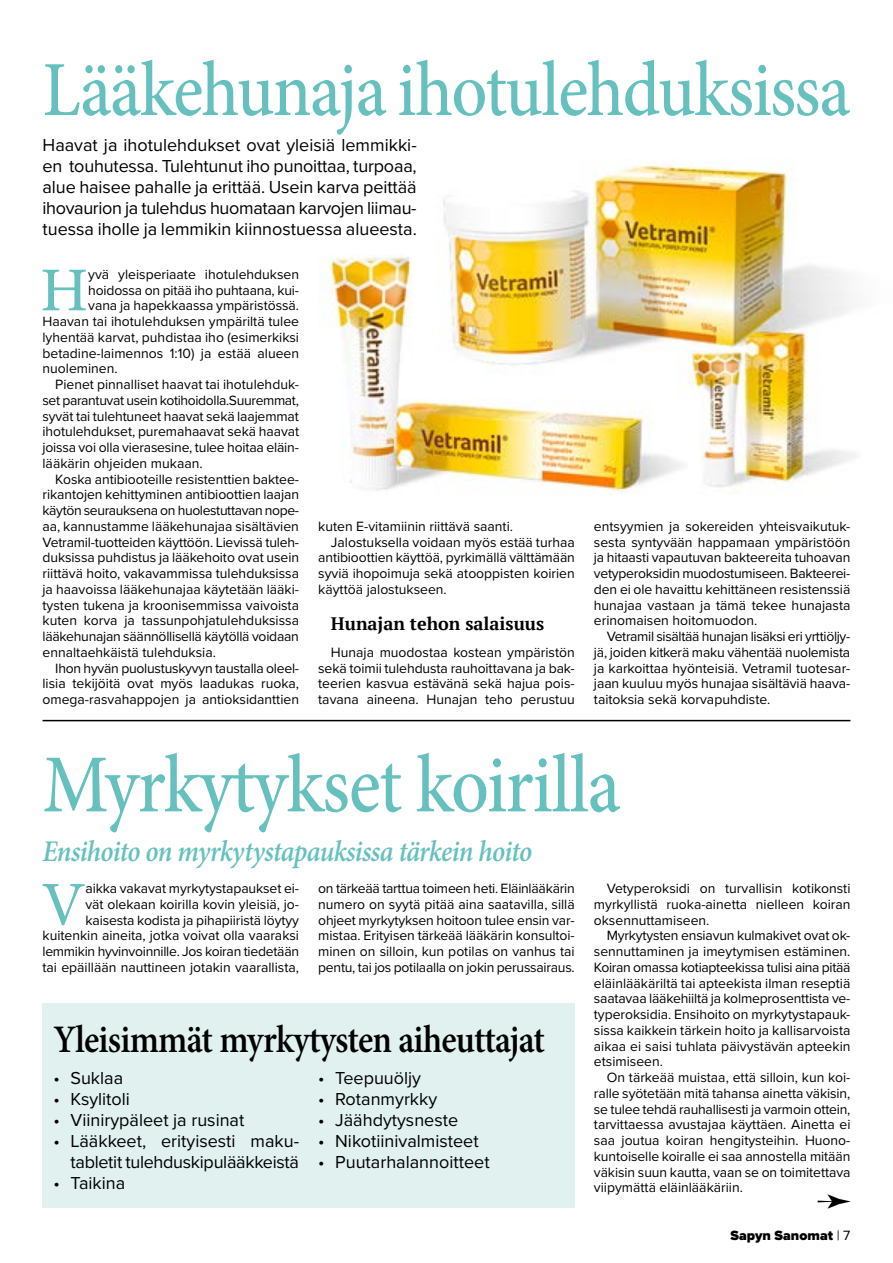
<style>
.page{position:relative;width:893px;height:1263px;background:#fff}
.page>*{position:absolute;margin:0;border:0;box-sizing:border-box;transform-origin:0 0}
.t1{font:500 82.5px "Minion Pro";letter-spacing:-.02em;color:#66c1be;scale:.9 1}
.t2{font:500 78px "Minion Pro";letter-spacing:-.02em;color:#66c1be;scale:.9 1}
.t3{font:500 62.4px "Minion Pro";color:#66c1be}
.t4{font:600 39px "Minion Pro";letter-spacing:-.02em;color:#000;scale:.9 1}
.t5{font:italic 600 30px "Minion Pro";letter-spacing:-.025em;color:#66c1be;scale:.9 1}
.t6{font:18px/21px "Proxima Nova";color:#000;text-align:justify}
.t7{font:700 18px "PT Serif";color:#000}
.t8{font:13.95px/15.8px "Proxima Nova";color:#000;text-align:justify}
.t9{font:13.95px "Proxima Nova";letter-spacing:-.025em;color:#000}
.t10{font:13.95px "Proxima Nova";letter-spacing:-.02em;color:#000}
.t11{font:900 13.95px "Proxima Nova";color:#000}
.s1{font-weight:400}
</style>
<div class="page">
<img style="left:321px;top:162px;width:535px;height:333px">
<div style="left:43px;top:1003px;width:532px;height:205px;background:#e0f1f0"></div>
<hr style="left:43px;top:720px;width:807px;height:1px;background:#000">
<h2 class="t2" style="left:43px;top:37px;width:899px">Lääkehunaja ihotulehduksissa</h2>
<p class="t6" style="left:43px;top:134px;width:376px">Haavat ja ihotulehdukset ovat yleisiä lemmikki&shy;en touhutessa. Tulehtunut iho punoittaa, turpoaa, alue haisee pahalle ja erittää. Usein karva peittää ihovaurion ja tulehdus huomataan karvojen liimau&shy;tuessa iholle ja lemmikin kiinnostuessa alueesta.</p>
<h3 class="t3" style="left:40px;top:248px;width:49px">H</h3>
<p class="t8" style="left:88px;top:266px;width:212px">yvä yleisperiaate ihotulehduksen</p>
<p class="t8" style="left:88px;top:281px;width:212px">hoidossa on pitää iho puhtaana, kui-</p>
<p class="t8" style="left:88px;top:297px;width:212px">vana ja hapekkaassa ympäristössä.</p>
<p class="t8" style="left:43px;top:313px;width:258px">Haavan tai ihotulehduksen ympäriltä tulee</p>
<p class="t8" style="left:43px;top:329px;width:258px">lyhentää karvat, puhdistaa iho (esimerkiksi</p>
<p class="t8" style="left:43px;top:344px;width:258px">betadine-laimennos 1:10) ja estää alueen</p>
<p class="t8" style="left:43px;top:360px;width:77px">nuoleminen.</p>
<p class="t8" style="left:55px;top:376px;width:245px">Pienet pinnalliset haavat tai ihotulehduk-</p>
<p class="t9" style="left:43px;top:390px;width:258px">set parantuvat usein kotihoidolla.Suuremmat,</p>
<p class="t8" style="left:43px;top:407px;width:258px">syvät tai tulehtuneet haavat sekä laajemmat</p>
<p class="t8" style="left:43px;top:423px;width:258px">ihotulehdukset, puremahaavat sekä haavat</p>
<p class="t8" style="left:43px;top:439px;width:258px">joissa voi olla vierasesine, tulee hoitaa eläin-</p>
<p class="t8" style="left:43px;top:455px;width:162px">lääkärin ohjeiden mukaan.</p>
<p class="t8" style="left:55px;top:470px;width:245px">Koska antibiooteille resistenttien baktee-</p>
<p class="t8" style="left:43px;top:486px;width:258px">rikantojen kehittyminen antibioottien laajan</p>
<p class="t9" style="left:43px;top:500px;width:258px">käytön seurauksena on huolestuttavan nope-</p>
<p class="t8" style="left:43px;top:518px;width:258px">aa, kannustamme lääkehunajaa sisältävien</p>
<p class="t8" style="left:43px;top:533px;width:258px">Vetramil-tuotteiden käyttöön. Lievissä tuleh-</p>
<p class="t8" style="left:43px;top:549px;width:258px">duksissa puhdistus ja lääkehoito ovat usein</p>
<p class="t8" style="left:43px;top:565px;width:258px">riittävä hoito, vakavammissa tulehduksissa</p>
<p class="t8" style="left:43px;top:581px;width:258px">ja haavoissa lääkehunajaa käytetään lääki-</p>
<p class="t8" style="left:43px;top:596px;width:258px">tysten tukena ja kroonisemmissa vaivoista</p>
<p class="t8" style="left:43px;top:612px;width:258px">kuten korva ja tassunpohjatulehduksissa</p>
<p class="t10" style="left:43px;top:626px;width:258px">lääkehunajan säännöllisellä käytöllä voidaan</p>
<p class="t8" style="left:43px;top:644px;width:175px">ennaltaehkäistä tulehduksia.</p>
<p class="t10" style="left:55px;top:657px;width:245px">Ihon hyvän puolustuskyvyn taustalla oleel-</p>
<p class="t8" style="left:43px;top:675px;width:258px">lisia tekijöitä ovat myös laadukas ruoka,</p>
<p class="t8" style="left:43px;top:691px;width:258px">omega-rasvahappojen ja antioksidanttien</p>
<p class="t8" style="left:318px;top:518px;width:196px">kuten E-vitamiinin riittävä saanti.</p>
<p class="t8" style="left:331px;top:533px;width:245px">Jalostuksella voidaan myös estää turhaa</p>
<p class="t8" style="left:318px;top:549px;width:258px">antibioottien käyttöä, pyrkimällä välttämään</p>
<p class="t8" style="left:318px;top:565px;width:258px">syviä ihopoimuja sekä atooppisten koirien</p>
<p class="t8" style="left:318px;top:581px;width:130px">käyttöä jalostukseen.</p>
<p class="t7" style="left:331px;top:612px;width:215px">Hunajan tehon salaisuus</p>
<p class="t8" style="left:318px;top:644px;width:258px;text-indent:13px">Hunaja muodostaa kostean ympäristön sekä toimii tulehdusta rauhoittavana ja bak&shy;teerien kasvua estävänä sekä hajua pois&shy;tavana aineena. Hunajan teho perustuu</p>
<p class="t8" style="left:594px;top:518px;width:258px">entsyymien ja sokereiden yhteisvaikutuk&shy;sesta syntyvään happamaan ympäristöön ja hitaasti vapautuvan bakteereita tuhoavan vetyperoksidin muodostumiseen. Bakteerei&shy;den ei ole havaittu kehittäneen resistenssiä hunajaa vastaan ja tämä tekee hunajasta erinomaisen hoitomuodon.</p>
<p class="t8" style="left:594px;top:628px;width:258px;text-indent:13px">Vetramil sisältää hunajan lisäksi eri yrttiöljy&shy;jä, joiden kitkerä maku vähentää nuolemista ja karkoittaa hyönteisiä. Vetramil tuotesar&shy;jaan kuuluu myös hunajaa sisältäviä haava&shy;taitoksia sekä korvapuhdiste.</p>
<h1 class="t1" style="left:43px;top:729px;width:644px">Myrkytykset koirilla</h1>
<h3 class="t5" style="left:43px;top:830px;width:546px">Ensihoito on myrkytystapauksissa tärkein hoito</h3>
<h3 class="t3" style="left:41px;top:862px;width:46px">V</h3>
<p class="t8" style="left:43px;top:880px;width:258px;text-align:right">aikka vakavat myrkytystapaukset ei-<br>vät olekaan koirilla kovin yleisiä, jo&shy;kaisesta kodista ja pihapiiristä löytyy kuitenkin aineita, jotka voivat olla vaaraksi lemmikin hyvinvoinnille. Jos koiran tiedetään tai epäillään nauttineen jotakin vaarallista,</p>
<p class="t8" style="left:318px;top:880px;width:258px">on tärkeää tarttua toimeen heti. Eläinlääkärin numero on syytä pitää aina saatavilla, sillä ohjeet myrkytyksen hoitoon tulee ensin var&shy;mistaa. Erityisen tärkeää lääkärin konsultoi&shy;minen on silloin, kun potilas on vanhus tai pentu, tai jos potilaalla on jokin perussairaus.</p>
<p class="t8" style="left:594px;top:880px;width:258px;text-indent:13px">Vetyperoksidi on turvallisin kotikonsti myrkyllistä ruoka-ainetta nielleen koiran oksennuttamiseen.</p>
<p class="t8" style="left:594px;top:927px;width:258px;text-indent:13px">Myrkytysten ensiavun kulmakivet ovat ok&shy;sennuttaminen ja imeytymisen estäminen.<br>Koiran omassa kotiapteekissa tulisi aina pitää eläinlääkäriltä tai apteekista ilman reseptiä saatavaa lääkehiiltä ja kolmeprosenttista ve&shy;typeroksidia. Ensihoito on myrkytystapauk&shy;sissa kaikkein tärkein hoito ja kallisarvoista aikaa ei saisi tuhlata päivystävän apteekin etsimiseen.</p>
<p class="t8" style="left:594px;top:1069px;width:258px;text-indent:13px">On tärkeää muistaa, että silloin, kun koi&shy;ralle syötetään mitä tahansa ainetta väkisin, se tulee tehdä rauhallisesti ja varmoin ottein, tarvittaessa avustajaa käyttäen. Ainetta ei saa joutua koiran hengitysteihin. Huono&shy;kuntoiselle koiralle ei saa annostella mitään väkisin suun kautta, vaan se on toimitettava viipymättä eläinlääkäriin.</p>
<h3 class="t4" style="left:54px;top:1013px;width:548px">Yleisimmät myrkytysten aiheuttajat</h3>
<p class="t6" style="left:54px;top:1067px;width:71px">• Suklaa</p>
<p class="t6" style="left:54px;top:1088px;width:78px">• Ksylitoli</p>
<p class="t6" style="left:54px;top:1109px;width:192px">• Viinirypäleet ja rusinat</p>
<p class="t6" style="left:54px;top:1130px;width:247px;text-align:right">• Lääkkeet, erityisesti maku&shy;tabletit tulehduskipulääkkeistä</p>
<p class="t6" style="left:54px;top:1172px;width:73px">• Taikina</p>
<p class="t6" style="left:318px;top:1067px;width:104px">• Teepuuöljy</p>
<p class="t6" style="left:318px;top:1088px;width:121px">• Rotanmyrkky</p>
<p class="t6" style="left:318px;top:1109px;width:141px">• Jäähdytysneste</p>
<p class="t6" style="left:318px;top:1130px;width:162px">• Nikotiinivalmisteet</p>
<p class="t6" style="left:318px;top:1151px;width:173px">• Puutarhalannoitteet</p>
<p class="t11" style="left:730px;top:1224px;width:121px">Sapyn Sanomat <span class="s1">| 7</span></p>
</div>
